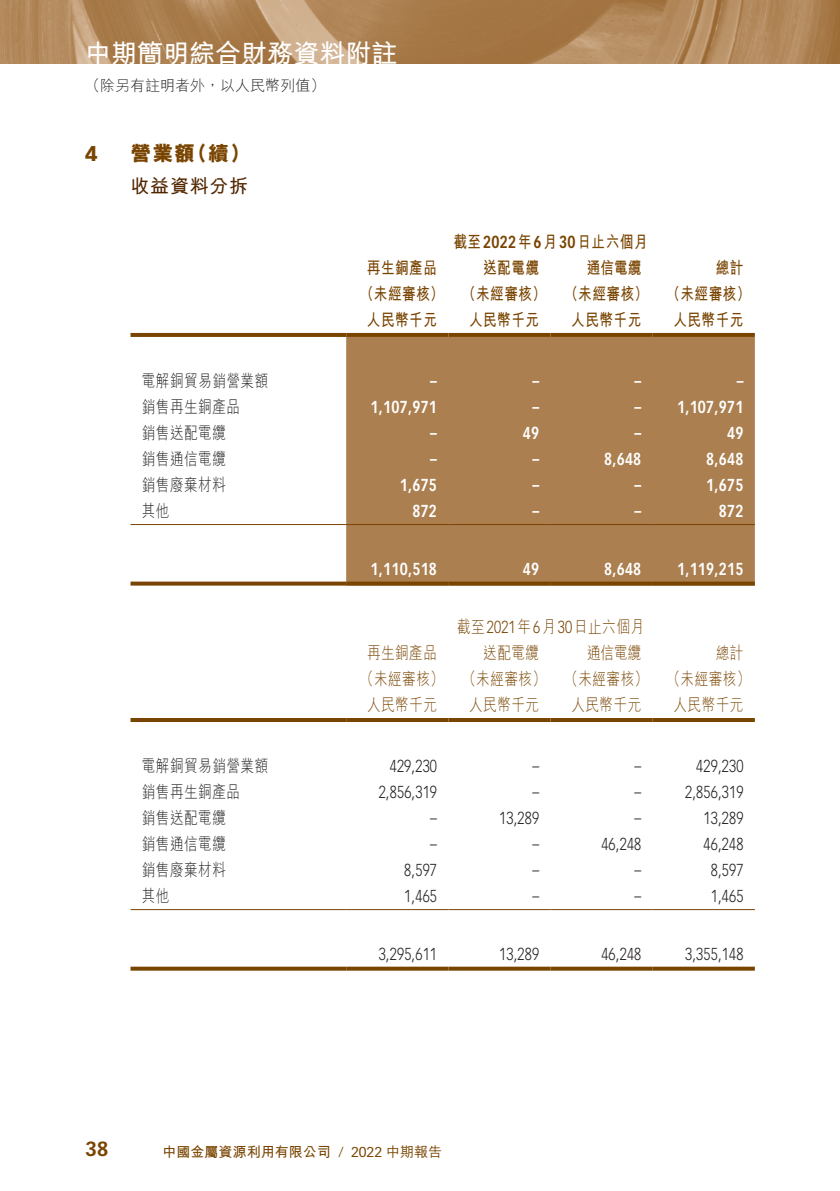
<style>
.page{position:relative;width:840px;height:1191px;background:#fff}
.page>*{position:absolute;margin:0;border:0;box-sizing:border-box;transform-origin:0 0}
.t1{font:700 26px "M Hei HK";color:#fff}
._01_H1{font:800 21px "M Hei HK";color:#794400}
._01_H1-2{font:900 21px "Vectora LT Std";color:#794400}
.t2{font:700 20px "Vectora LT Std";color:#794400}
._02_H2{font:700 19px "M Hei HK";letter-spacing:.04em;color:#522700}
._50_Table_txt{font:300 17px "Vectora LT Std";letter-spacing:.015em;color:#231f20;scale:.8 1}
._50_Table_txt-2{font:700 17px "Vectora LT Std";letter-spacing:.02em;color:#fff;scale:.8 1}
._50_Table_txt-3{font:700 17px "M Hei HK";letter-spacing:.04em;color:#794400;scale:.8 1}
._50_Table_txt-4{font:300 17px "M Hei HK";letter-spacing:.035em;color:#794400;scale:.8 1}
._50_Table_txt-5{font:300 17px "M Hei HK";letter-spacing:.035em;color:#231f20;scale:.8 1}
.t3{font:300 15px "M Hei HK";color:#231f20}
.t4{font:700 14px "M Hei HK";color:#794400}
.s1{font-family:"Vectora LT Std"}
.s2{font-family:"Vectora LT Std";font-weight:300}
.s3{font-family:"Vectora LT Std";font-weight:400}
.s4{font-weight:500}
</style>
<div class="page">
<img style="left:0;top:0;width:839px;height:64px">
<div style="left:346px;top:337px;width:408px;height:244px;background:#ab7f4f"></div>
<hr style="left:130px;top:333px;width:216px;height:4px;background:#794400">
<hr style="left:346px;top:333px;width:102px;height:4px;background:#794400">
<hr style="left:448px;top:333px;width:102px;height:4px;background:#794400">
<hr style="left:550px;top:333px;width:102px;height:4px;background:#794400">
<hr style="left:652px;top:333px;width:102px;height:4px;background:#794400">
<hr style="left:130px;top:524px;width:216px;height:1px;background:#794400">
<hr style="left:346px;top:524px;width:102px;height:1px;background:#794400">
<hr style="left:448px;top:524px;width:102px;height:1px;background:#794400">
<hr style="left:550px;top:524px;width:102px;height:1px;background:#794400">
<hr style="left:652px;top:524px;width:102px;height:1px;background:#794400">
<svg style="left:130px;top:581px;width:216px;height:4px"></svg>
<svg style="left:346px;top:581px;width:102px;height:4px"></svg>
<svg style="left:448px;top:581px;width:102px;height:4px"></svg>
<svg style="left:550px;top:581px;width:102px;height:4px"></svg>
<svg style="left:652px;top:581px;width:102px;height:4px"></svg>
<hr style="left:130px;top:718px;width:216px;height:4px;background:#794400">
<hr style="left:346px;top:718px;width:102px;height:4px;background:#794400">
<hr style="left:448px;top:718px;width:102px;height:4px;background:#794400">
<hr style="left:550px;top:718px;width:102px;height:4px;background:#794400">
<hr style="left:652px;top:718px;width:102px;height:4px;background:#794400">
<hr style="left:130px;top:909px;width:216px;height:1px;background:#794400">
<hr style="left:346px;top:909px;width:102px;height:1px;background:#794400">
<hr style="left:448px;top:909px;width:102px;height:1px;background:#794400">
<hr style="left:550px;top:909px;width:102px;height:1px;background:#794400">
<hr style="left:652px;top:909px;width:102px;height:1px;background:#794400">
<svg style="left:130px;top:966px;width:216px;height:4px"></svg>
<svg style="left:346px;top:966px;width:102px;height:4px"></svg>
<svg style="left:448px;top:966px;width:102px;height:4px"></svg>
<svg style="left:550px;top:966px;width:102px;height:4px"></svg>
<svg style="left:652px;top:966px;width:102px;height:4px"></svg>
<h1 class="t1" style="left:85px;top:34px;width:313px">中期簡明綜合財務資料附註</h1>
<p class="t3" style="left:85px;top:78px;width:241px">（除另有註明者外，以人民幣列值）</p>
<p class="_01_H1-2" style="left:85px;top:140px;width:14px">4</p>
<p class="_01_H1" style="left:130px;top:142px;width:121px">營業額（續）</p>
<p class="_02_H2" style="left:130px;top:173px;width:119px">收益資料分拆</p>
<p class="_50_Table_txt-3" style="left:453px;top:230px;width:244px">截至<span class="s1">2022</span>年<span class="s1">6</span>月<span class="s1">30</span>日止六個月</p>
<p class="_50_Table_txt-3" style="left:366px;top:256px;width:89px">再生銅產品</p>
<p class="_50_Table_txt-3" style="left:483px;top:256px;width:71px">送配電纜</p>
<p class="_50_Table_txt-3" style="left:586px;top:256px;width:69px">通信電纜</p>
<p class="_50_Table_txt-3" style="left:715px;top:256px;width:36px">總計</p>
<p class="_50_Table_txt-3" style="left:360px;top:282px;width:106px">（未經審核）</p>
<p class="_50_Table_txt-3" style="left:462px;top:282px;width:106px">（未經審核）</p>
<p class="_50_Table_txt-3" style="left:564px;top:282px;width:106px">（未經審核）</p>
<p class="_50_Table_txt-3" style="left:666px;top:282px;width:106px">（未經審核）</p>
<p class="_50_Table_txt-3" style="left:366px;top:308px;width:89px">人民幣千元</p>
<p class="_50_Table_txt-3" style="left:469px;top:308px;width:89px">人民幣千元</p>
<p class="_50_Table_txt-3" style="left:571px;top:308px;width:89px">人民幣千元</p>
<p class="_50_Table_txt-3" style="left:673px;top:308px;width:89px">人民幣千元</p>
<p class="_50_Table_txt-5" style="left:142px;top:372px;width:159px">電解銅貿易銷營業額</p>
<p class="_50_Table_txt-2" style="left:430px;top:370px;width:10px">–</p>
<p class="_50_Table_txt-2" style="left:532px;top:370px;width:10px">–</p>
<p class="_50_Table_txt-2" style="left:634px;top:370px;width:10px">–</p>
<p class="_50_Table_txt-2" style="left:736px;top:370px;width:10px">–</p>
<p class="_50_Table_txt-5" style="left:142px;top:398px;width:124px">銷售再生銅產品</p>
<p class="_50_Table_txt-2" style="left:370px;top:396px;width:84px">1,107,971</p>
<p class="_50_Table_txt-2" style="left:532px;top:396px;width:10px">–</p>
<p class="_50_Table_txt-2" style="left:634px;top:396px;width:10px">–</p>
<p class="_50_Table_txt-2" style="left:676px;top:396px;width:84px">1,107,971</p>
<p class="_50_Table_txt-5" style="left:142px;top:424px;width:107px">銷售送配電纜</p>
<p class="_50_Table_txt-2" style="left:430px;top:422px;width:10px">–</p>
<p class="_50_Table_txt-2" style="left:522px;top:422px;width:22px">49</p>
<p class="_50_Table_txt-2" style="left:634px;top:422px;width:10px">–</p>
<p class="_50_Table_txt-2" style="left:726px;top:422px;width:22px">49</p>
<p class="_50_Table_txt-5" style="left:142px;top:450px;width:107px">銷售通信電纜</p>
<p class="_50_Table_txt-2" style="left:430px;top:448px;width:10px">–</p>
<p class="_50_Table_txt-2" style="left:532px;top:448px;width:10px">–</p>
<p class="_50_Table_txt-2" style="left:603px;top:448px;width:48px">8,648</p>
<p class="_50_Table_txt-2" style="left:705px;top:448px;width:48px">8,648</p>
<p class="_50_Table_txt-5" style="left:142px;top:476px;width:107px">銷售廢棄材料</p>
<p class="_50_Table_txt-2" style="left:399px;top:474px;width:48px">1,675</p>
<p class="_50_Table_txt-2" style="left:532px;top:474px;width:10px">–</p>
<p class="_50_Table_txt-2" style="left:634px;top:474px;width:10px">–</p>
<p class="_50_Table_txt-2" style="left:705px;top:474px;width:48px">1,675</p>
<p class="_50_Table_txt-5" style="left:142px;top:502px;width:36px">其他</p>
<p class="_50_Table_txt-2" style="left:412px;top:500px;width:32px">872</p>
<p class="_50_Table_txt-2" style="left:532px;top:500px;width:10px">–</p>
<p class="_50_Table_txt-2" style="left:634px;top:500px;width:10px">–</p>
<p class="_50_Table_txt-2" style="left:718px;top:500px;width:32px">872</p>
<p class="_50_Table_txt-2" style="left:370px;top:558px;width:84px">1,110,518</p>
<p class="_50_Table_txt-2" style="left:522px;top:558px;width:22px">49</p>
<p class="_50_Table_txt-2" style="left:603px;top:558px;width:48px">8,648</p>
<p class="_50_Table_txt-2" style="left:676px;top:558px;width:84px">1,119,215</p>
<p class="_50_Table_txt-4" style="left:457px;top:618px;width:235px">截至<span class="s1">2021</span>年<span class="s1">6</span>月<span class="s1">30</span>日止六個月</p>
<p class="_50_Table_txt-4" style="left:367px;top:644px;width:89px">再生銅產品</p>
<p class="_50_Table_txt-4" style="left:483px;top:644px;width:71px">送配電纜</p>
<p class="_50_Table_txt-4" style="left:586px;top:644px;width:69px">通信電纜</p>
<p class="_50_Table_txt-4" style="left:715px;top:644px;width:36px">總計</p>
<p class="_50_Table_txt-4" style="left:360px;top:670px;width:106px">（未經審核）</p>
<p class="_50_Table_txt-4" style="left:462px;top:670px;width:106px">（未經審核）</p>
<p class="_50_Table_txt-4" style="left:564px;top:670px;width:106px">（未經審核）</p>
<p class="_50_Table_txt-4" style="left:666px;top:670px;width:106px">（未經審核）</p>
<p class="_50_Table_txt-4" style="left:367px;top:696px;width:89px">人民幣千元</p>
<p class="_50_Table_txt-4" style="left:469px;top:696px;width:89px">人民幣千元</p>
<p class="_50_Table_txt-4" style="left:571px;top:696px;width:89px">人民幣千元</p>
<p class="_50_Table_txt-4" style="left:673px;top:696px;width:89px">人民幣千元</p>
<p class="_50_Table_txt-5" style="left:142px;top:757px;width:159px">電解銅貿易銷營業額</p>
<p class="_50_Table_txt" style="left:389px;top:756px;width:61px">429,230</p>
<p class="_50_Table_txt" style="left:532px;top:756px;width:10px">–</p>
<p class="_50_Table_txt" style="left:634px;top:756px;width:10px">–</p>
<p class="_50_Table_txt" style="left:695px;top:756px;width:61px">429,230</p>
<p class="_50_Table_txt-5" style="left:142px;top:783px;width:124px">銷售再生銅產品</p>
<p class="_50_Table_txt" style="left:378px;top:782px;width:74px">2,856,319</p>
<p class="_50_Table_txt" style="left:532px;top:782px;width:10px">–</p>
<p class="_50_Table_txt" style="left:634px;top:782px;width:10px">–</p>
<p class="_50_Table_txt" style="left:684px;top:782px;width:74px">2,856,319</p>
<p class="_50_Table_txt-5" style="left:142px;top:809px;width:107px">銷售送配電纜</p>
<p class="_50_Table_txt" style="left:430px;top:808px;width:10px">–</p>
<p class="_50_Table_txt" style="left:499px;top:808px;width:51px">13,289</p>
<p class="_50_Table_txt" style="left:634px;top:808px;width:10px">–</p>
<p class="_50_Table_txt" style="left:703px;top:808px;width:51px">13,289</p>
<p class="_50_Table_txt-5" style="left:142px;top:835px;width:107px">銷售通信電纜</p>
<p class="_50_Table_txt" style="left:430px;top:834px;width:10px">–</p>
<p class="_50_Table_txt" style="left:532px;top:834px;width:10px">–</p>
<p class="_50_Table_txt" style="left:601px;top:834px;width:51px">46,248</p>
<p class="_50_Table_txt" style="left:703px;top:834px;width:51px">46,248</p>
<p class="_50_Table_txt-5" style="left:142px;top:861px;width:107px">銷售廢棄材料</p>
<p class="_50_Table_txt" style="left:404px;top:860px;width:42px">8,597</p>
<p class="_50_Table_txt" style="left:532px;top:860px;width:10px">–</p>
<p class="_50_Table_txt" style="left:634px;top:860px;width:10px">–</p>
<p class="_50_Table_txt" style="left:710px;top:860px;width:42px">8,597</p>
<p class="_50_Table_txt-5" style="left:142px;top:887px;width:36px">其他</p>
<p class="_50_Table_txt" style="left:404px;top:886px;width:42px">1,465</p>
<p class="_50_Table_txt" style="left:532px;top:886px;width:10px">–</p>
<p class="_50_Table_txt" style="left:634px;top:886px;width:10px">–</p>
<p class="_50_Table_txt" style="left:710px;top:886px;width:42px">1,465</p>
<p class="_50_Table_txt" style="left:378px;top:944px;width:74px">3,295,611</p>
<p class="_50_Table_txt" style="left:499px;top:944px;width:51px">13,289</p>
<p class="_50_Table_txt" style="left:601px;top:944px;width:51px">46,248</p>
<p class="_50_Table_txt" style="left:684px;top:944px;width:74px">3,355,148</p>
<p class="t2" style="left:85px;top:1136px;width:25px">38</p>
<p class="t4" style="left:162px;top:1141px;width:281px">中國金屬資源利用有限公司 <span class="s2">/</span> <span class="s3">2022</span> <span class="s4">中期報告</span></p>
</div>
